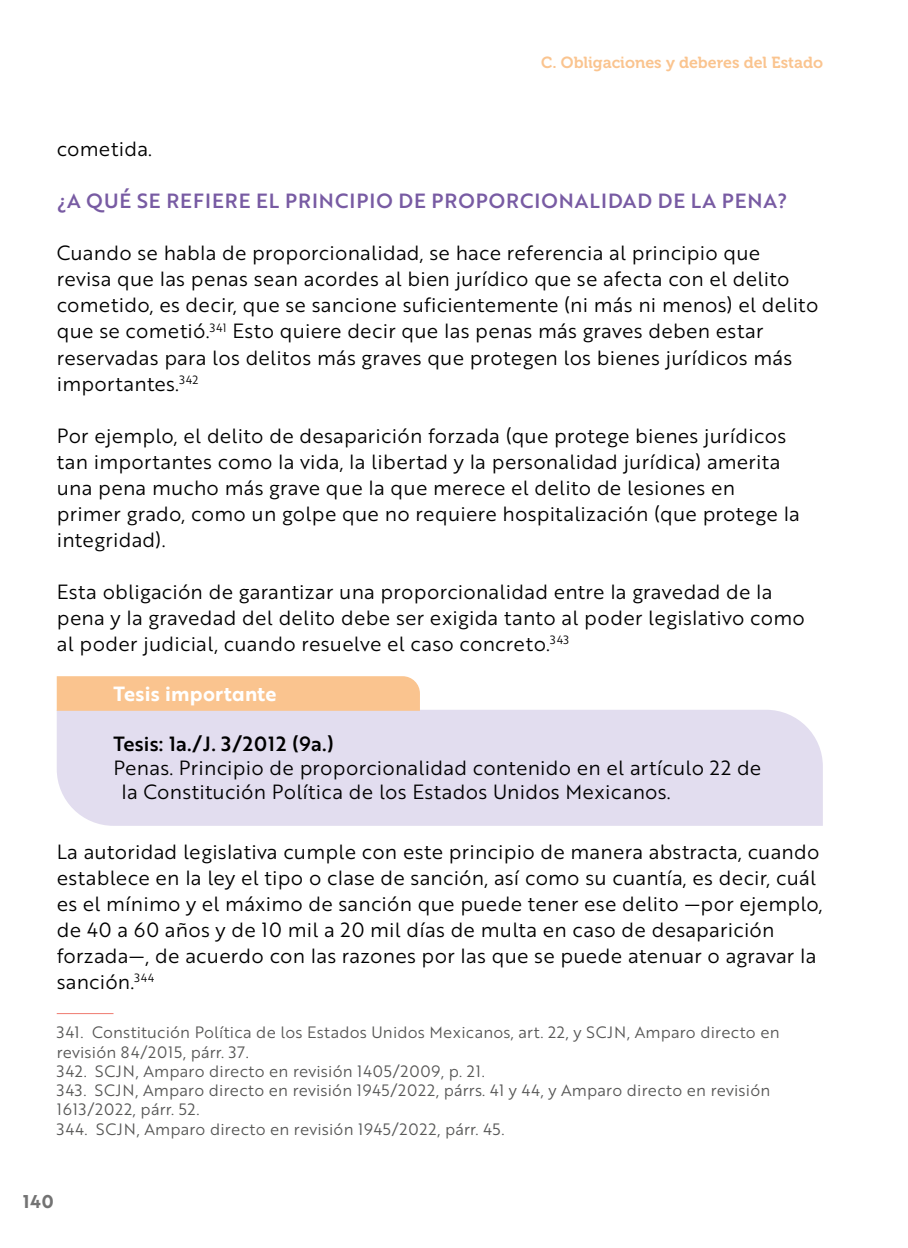
<style>
.page{position:relative;width:908px;height:1248px;background:#fff}
.page>*{position:absolute;margin:0;border:0;box-sizing:border-box;transform-origin:0 0}
.Texto_General{font:20px/26px "Brother 1816 Book";letter-spacing:.01em;color:#000}
.pregunta{font:20px "Brother 1816 Medium";letter-spacing:.05em;color:#785ba3}
.Texto_General-2{font:20px "Brother 1816 Medium";letter-spacing:.01em;color:#000}
.Nota-alpie{font:20px "Brother 1816 Bold";letter-spacing:.01em;color:#fff}
.t1{font:18px "Brother 1816 Bold";color:#737373}
.Nota-alpie-2{font:16px/19.2px "Brother 1816 Book";letter-spacing:.01em;color:#575756}
.t2{font:16px "Museo 700";color:#fac48f}
</style>
<div class="page">
<div style="left:57px;top:710px;width:765px;height:115px;background:#e2ddef"></div>
<div style="left:57px;top:676px;width:363px;height:34px;background:#fac48f"></div>
<hr style="left:57px;top:1013px;width:56px;height:1px;background:#ef7a6f">
<p class="t2" style="left:541px;top:54px;width:283px">C. Obligaciones y deberes del Estado</p>
<p class="Texto_General" style="left:57px;top:135px;width:97px">cometida.</p>
<p class="pregunta" style="left:57px;top:186px;width:732px">¿A QUÉ SE REFIERE EL PRINCIPIO DE PROPORCIONALIDAD DE LA PENA?</p>
<p class="Texto_General" style="left:57px;top:239px;width:762px">Cuando se habla de proporcionalidad, se hace referencia al principio que revisa que las penas sean acordes al bien jurídico que se afecta con el delito cometido, es decir, que se sancione suficientemente (ni más ni menos) el delito que se cometió.<sup>341</sup> Esto quiere decir que las penas más graves deben estar reservadas para los delitos más graves que protegen los bienes jurídicos más importantes.<sup>342</sup></p>
<p class="Texto_General" style="left:57px;top:421px;width:744px">Por ejemplo, el delito de desaparición forzada (que protege bienes jurídicos tan importantes como la vida, la libertad y la personalidad jurídica) amerita una pena mucho más grave que la que merece el delito de lesiones en primer grado, como un golpe que no requiere hospitalización (que protege la integridad).</p>
<p class="Texto_General" style="left:57px;top:577px;width:749px">Esta obligación de garantizar una proporcionalidad entre la gravedad de la pena y la gravedad del delito debe ser exigida tanto al poder legislativo como al poder judicial, cuando resuelve el caso concreto.<sup>343</sup></p>
<p class="Nota-alpie" style="left:113px;top:678px;width:164px">Tesis importante</p>
<p class="Texto_General-2" style="left:113px;top:728px;width:222px">Tesis: 1a./J. 3/2012 (9a.)</p>
<p class="Texto_General" style="left:121px;top:755px;width:641px;line-height:24px;text-indent:-8px">Penas. Principio de proporcionalidad contenido en el artículo 22 de la Constitución Política de los Estados Unidos Mexicanos.</p>
<p class="Texto_General" style="left:57px;top:838px;width:767px">La autoridad legislativa cumple con este principio de manera abstracta, cuando establece en la ley el tipo o clase de sanción, así como su cuantía, es decir, cuál es el mínimo y el máximo de sanción que puede tener ese delito —por ejemplo, de 40 a 60 años y de 10 mil a 20 mil días de multa en caso de desaparición forzada—, de acuerdo con las razones por las que se puede atenuar o agravar la sanción.<sup>344</sup></p>
<p class="Nota-alpie-2" style="left:57px;top:1022px;width:724px">341. Constitución Política de los Estados Unidos Mexicanos, art. 22, y SCJN, Amparo directo en revisión 84/2015, párr. 37.</p>
<p class="Nota-alpie-2" style="left:57px;top:1060px;width:429px">342. SCJN, Amparo directo en revisión 1405/2009, p. 21.</p>
<p class="Nota-alpie-2" style="left:57px;top:1079px;width:714px">343. SCJN, Amparo directo en revisión 1945/2022, párrs. 41 y 44, y Amparo directo en revisión<br>1613/2022, párr. 52.</p>
<p class="Nota-alpie-2" style="left:57px;top:1118px;width:449px">344. SCJN, Amparo directo en revisión 1945/2022, párr. 45.</p>
<p class="t1" style="left:23px;top:1187px;width:32px">140</p>
</div>
